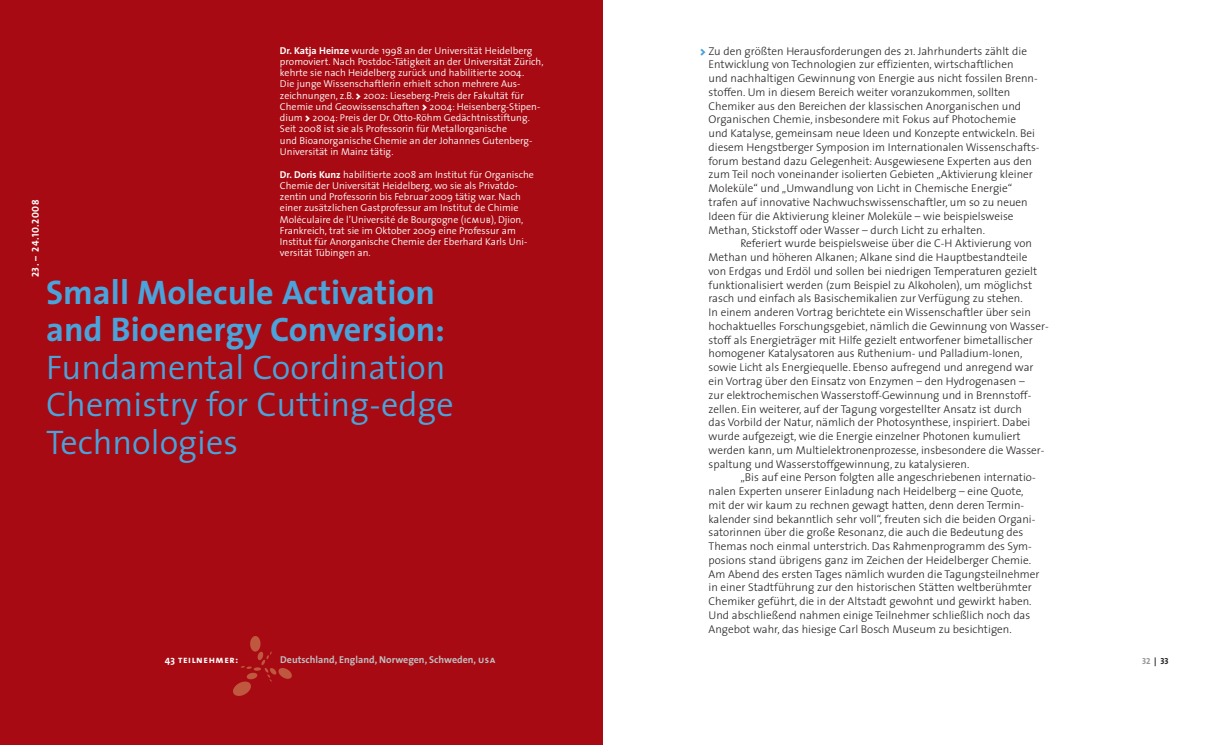
<style>
.page{position:relative;width:1205px;height:745px;background:#fff}
.page>*{position:absolute;margin:0;border:0;box-sizing:border-box;transform-origin:0 0}
.t1{font:300 34.25px/37.5px "The Sans";color:#4aa3da}
.t2{font:700 34.25px/37.5px "The Sans";color:#4aa3da}
.t3{font:300 11.25px/13.8px "The Sans";color:#231f20}
.t4{font:300 10px/11.2px "The Sans";color:#fff}
.t5{font:700 10px "The Sans";color:#bcbdc0}
.t6{font:10px "The Sans Bold Caps";letter-spacing:.06em;color:#fff}
.t7{font:8.75px "The Sans Bold Caps";color:#231f20}
.s1{font-weight:700}
.s2{font-weight:900}
.s3{font-family:"The Sans Semi Light Caps";font-weight:400}
.s4{font-weight:900;color:#4aa3da}
.s5{font-family:"The Sans";font-weight:700}
.s6{font-family:"The Sans Bold Caps";font-weight:400}
.s7{color:#939598}
</style>
<div class="page">
<div style="left:0;top:0;width:602px;height:744px;background:#a70a12"></div>
<img style="left:234px;top:636px;width:57px;height:59px">
<p class="t4" style="left:280px;top:46px;width:265px"><span class="s1">Dr. Katja Heinze</span> wurde 1998 an der Universität Heidelberg promoviert. Nach Postdoc-Tätigkeit an der Universität Zürich, kehrte sie nach Heidelberg zurück und habilitierte 2004.<br>Die junge Wissenschaftlerin erhielt schon mehrere Aus&shy;zeichnungen, z.B. <span class="s2">&gt;</span> 2002: Lieseberg-Preis der Fakultät für Chemie und Geowissenschaften <span class="s2">&gt;</span> 2004: Heisenberg-Stipen&shy;dium <span class="s2">&gt;</span> 2004: Preis der Dr. Otto-Röhm Gedächtnisstiftung.<br>Seit 2008 ist sie als Professorin für Metallorganische<br>und Bioanorganische Chemie an der Johannes Gutenberg-Universität in Mainz tätig.</p>
<p class="t4" style="left:280px;top:170px;width:255px"><span class="s1">Dr. Doris Kunz</span> habilitierte 2008 am Institut für Organische Chemie der Universität Heidelberg, wo sie als Privatdo&shy;zentin und Professorin bis Februar 2009 tätig war. Nach einer zusätzlichen Gastprofessur am Institut de Chimie Moléculaire de l’Université de Bourgogne (<span class="s3">icmub</span>), Djion, Frankreich, trat sie im Oktober 2009 eine Professur am Institut für Anorganische Chemie der Eberhard Karls Uni&shy;versität Tübingen an.</p>
<h1 class="t2" style="left:46px;top:276px;width:400px">Small Molecule Activation and Bioenergy Conversion:</h1>
<h1 class="t1" style="left:46px;top:352px;width:409px">Fundamental Coordination<br>Chemistry for Cutting-edge<br>Technologies</h1>
<p class="t6" style="left:32px;top:277px;width:79px;rotate:-90deg">23. – 24.10.2008</p>
<p class="t3" style="left:708px;top:45px;width:332px;text-indent:-9px"><span class="s4">&gt;</span> Zu den größten Herausforderungen des 21. Jahrhunderts zählt die Entwicklung von Technologien zur effizienten, wirtschaftlichen<br>und nachhaltigen Gewinnung von Energie aus nicht fossilen Brenn&shy;stoffen. Um in diesem Bereich weiter voranzukommen, sollten Chemiker aus den Bereichen der klassischen Anorganischen und Organischen Chemie, insbesondere mit Fokus auf Photochemie<br>und Katalyse, gemeinsam neue Ideen und Konzepte entwickeln. Bei diesem Hengstberger Symposion im Internationalen Wissenschafts&shy;forum bestand dazu Gelegenheit: Ausgewiesene Experten aus den zum Teil noch voneinander isolierten Gebieten „Aktivierung kleiner Moleküle“ und „Umwandlung von Licht in Chemische Energie“ trafen auf innovative Nachwuchswissenschaftler, um so zu neuen Ideen für die Aktivierung kleiner Moleküle – wie beispielsweise Methan, Stickstoff oder Wasser – durch Licht zu erhalten.</p>
<p class="t3" style="left:708px;top:237px;width:342px;text-indent:32px">Referiert wurde beispielsweise über die C-H Aktivierung von Methan und höheren Alkanen; Alkane sind die Hauptbestandteile<br>von Erdgas und Erdöl und sollen bei niedrigen Temperaturen gezielt funktionalisiert werden (zum Beispiel zu Alkoholen), um möglichst rasch und einfach als Basischemikalien zur Verfügung zu stehen.<br>In einem anderen Vortrag berichtete ein Wissenschaftler über sein hochaktuelles Forschungsgebiet, nämlich die Gewinnung von Wasser&shy;stoff als Energieträger mit Hilfe gezielt entworfener bimetallischer homogener Katalysatoren aus Ruthenium- und Palladium-Ionen, sowie Licht als Energiequelle. Ebenso aufregend und anregend war ein Vortrag über den Einsatz von Enzymen – den Hydrogenasen –<br>zur elektrochemischen Wasserstoff-Gewinnung und in Brennstoff&shy;zellen. Ein weiterer, auf der Tagung vorgestellter Ansatz ist durch<br>das Vorbild der Natur, nämlich der Photosynthese, inspiriert. Dabei wurde aufgezeigt, wie die Energie einzelner Photonen kumuliert werden kann, um Multielektronenprozesse, insbesondere die Wasser&shy;spaltung und Wasserstoffgewinnung, zu katalysieren.</p>
<p class="t3" style="left:708px;top:471px;width:332px;text-indent:32px">„Bis auf eine Person folgten alle angeschriebenen internatio&shy;nalen Experten unserer Einladung nach Heidelberg – eine Quote, mit der wir kaum zu rechnen gewagt hatten, denn deren Termin&shy;kalender sind bekanntlich sehr voll“, freuten sich die beiden Organi&shy;satorinnen über die große Resonanz, die auch die Bedeutung des Themas noch einmal unterstrich. Das Rahmenprogramm des Sym&shy;posions stand übrigens ganz im Zeichen der Heidelberger Chemie.<br>Am Abend des ersten Tages nämlich wurden die Tagungsteilnehmer in einer Stadtführung zur den historischen Stätten weltberühmter Chemiker geführt, die in der Altstadt gewohnt und gewirkt haben.<br>Und abschließend nahmen einige Teilnehmer schließlich noch das Angebot wahr, das hiesige Carl Bosch Museum zu besichtigen.</p>
<p class="t6" style="left:165px;top:656px;width:75px"><span class="s5">43</span> teilnehmer:</p>
<p class="t5" style="left:280px;top:655px;width:217px">Deutschland, England, Norwegen, Schweden, <span class="s6">usa</span></p>
<p class="t7" style="left:1142px;top:657px;width:28px"><span class="s7">32</span> | 33</p>
</div>
